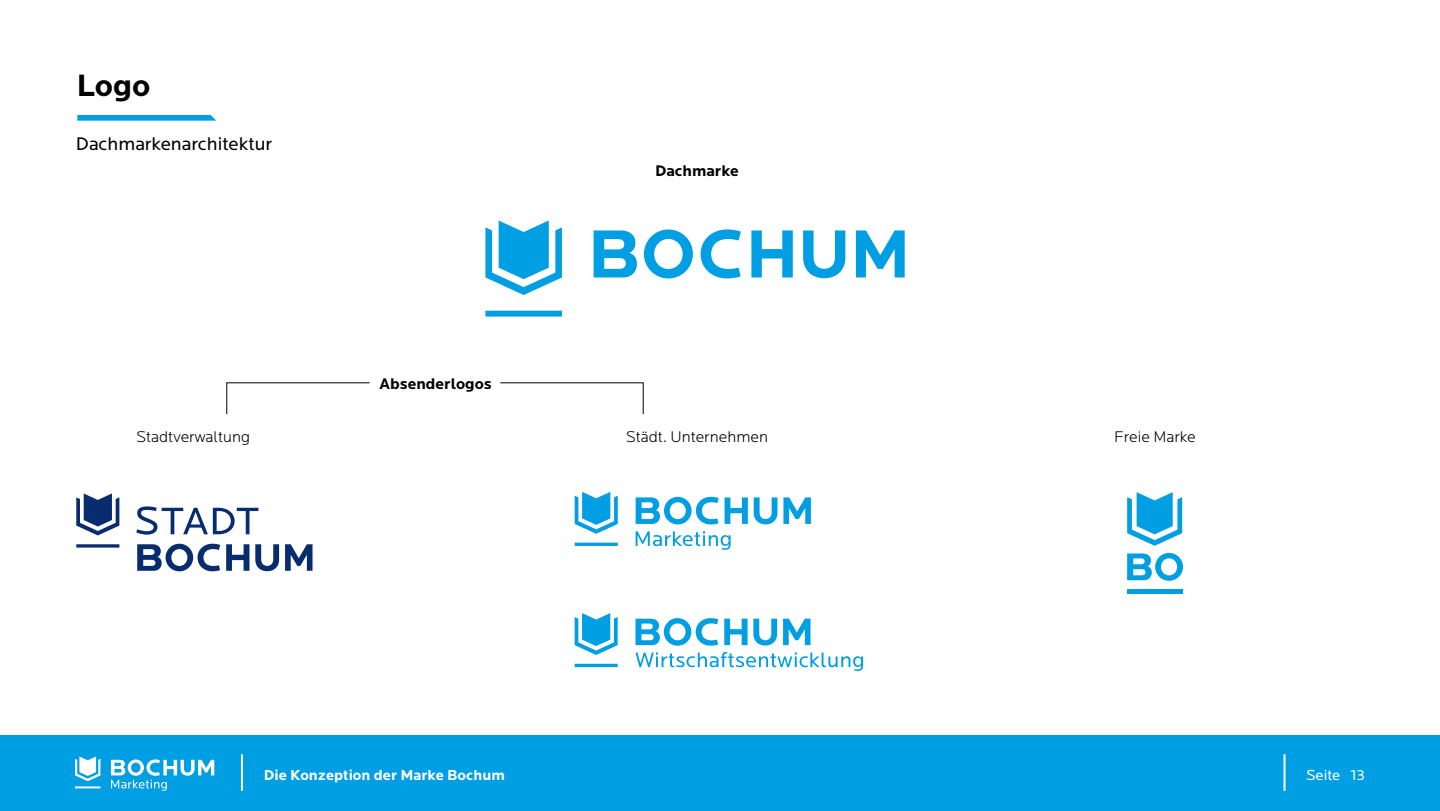
<style>
.page{position:relative;width:1440px;height:811px;background:#fff}
.page>*{position:absolute;margin:0;border:0;box-sizing:border-box;transform-origin:0 0}
.t1{font:700 32px "Locator";color:#000}
.t2{font:19px "Locator";color:#000}
.t3{font:300 16px "Locator";color:#000}
.t4{font:700 16px "Locator";color:#000}
.t5{font:700 15px "Locator";color:#fff}
.t6{font:15px "Locator";color:#fff}
</style>
<div class="page">
<svg style="left:77px;top:115px;width:139px;height:6px"></svg>
<svg style="left:485px;top:220px;width:420px;height:96px"></svg>
<svg style="left:575px;top:492px;width:236px;height:58px"></svg>
<svg style="left:76px;top:493px;width:237px;height:78px"></svg>
<svg style="left:1127px;top:553px;width:56px;height:28px"></svg>
<hr style="left:1127px;top:589px;width:55px;height:4px;background:#009ee3">
<svg style="left:1127px;top:492px;width:55px;height:54px"></svg>
<svg style="left:575px;top:613px;width:288px;height:58px"></svg>
<svg style="left:226px;top:382px;width:144px;height:32px"></svg>
<svg style="left:500px;top:382px;width:144px;height:32px"></svg>
<div style="left:0;top:735px;width:1440px;height:76px;background:#009ee3"></div>
<svg style="left:75px;top:756px;width:139px;height:34px"></svg>
<hr style="left:241px;top:754px;width:2px;height:37px;background:#fff">
<hr style="left:1284px;top:754px;width:2px;height:37px;background:#fff">
<h1 class="t1" style="left:76px;top:67px;width:75px">Logo</h1>
<p class="t2" style="left:76px;top:134px;width:198px">Dachmarkenarchitektur</p>
<p class="t4" style="left:380px;top:375px;width:114px">Absenderlogos</p>
<p class="t4" style="left:655px;top:162px;width:85px">Dachmarke</p>
<p class="t3" style="left:136px;top:429px;width:116px">Stadtverwaltung</p>
<p class="t3" style="left:626px;top:429px;width:144px">Städt. Unternehmen</p>
<p class="t3" style="left:1114px;top:429px;width:83px">Freie Marke</p>
<p class="t5" style="left:264px;top:766px;width:242px">Die Konzeption der Marke Bochum</p>
<p class="t6" style="left:1306px;top:766px;width:60px">Seite 13</p>
</div>
